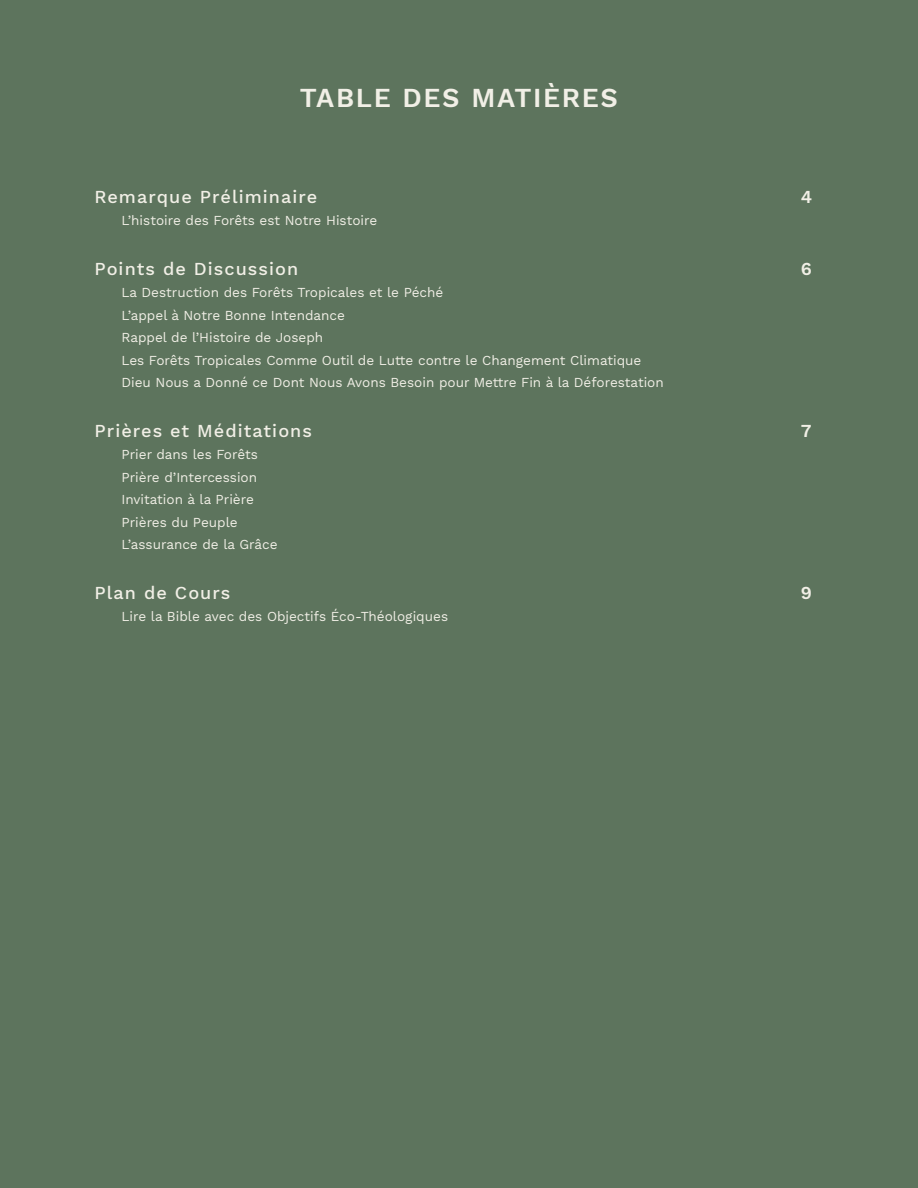
<style>
.page{position:relative;width:918px;height:1188px;background:#5d745d}
.page>*{position:absolute;margin:0;border:0;box-sizing:border-box;transform-origin:0 0}
.Section_header{font:600 27px "Work Sans";letter-spacing:.06em;color:#f1efe6}
.t1{font:500 18px "Work Sans";letter-spacing:.06em;color:#f1efe6}
.t2{font:600 18px "Work Sans";color:#f1efe6}
.t3{font:13.5px "Work Sans";color:#f1efe6}
</style>
<div class="page">
<p class="Section_header" style="left:300px;top:82px;width:319px">TABLE DES MATIÈRES</p>
<p class="t1" style="left:94px;top:186px;width:224px">Remarque Préliminaire</p>
<p class="t2" style="left:801px;top:186px;width:13px">4</p>
<p class="t3" style="left:122px;top:212px;width:257px">L’histoire des Forêts est Notre Histoire</p>
<p class="t1" style="left:94px;top:258px;width:205px">Points de Discussion</p>
<p class="t2" style="left:801px;top:258px;width:13px">6</p>
<p class="t3" style="left:122px;top:284px;width:323px">La Destruction des Forêts Tropicales et le Péché</p>
<p class="t3" style="left:122px;top:307px;width:225px">L’appel à Notre Bonne Intendance</p>
<p class="t3" style="left:122px;top:329px;width:203px">Rappel de l’Histoire de Joseph</p>
<p class="t3" style="left:122px;top:352px;width:521px">Les Forêts Tropicales Comme Outil de Lutte contre le Changement Climatique</p>
<p class="t3" style="left:122px;top:374px;width:544px">Dieu Nous a Donné ce Dont Nous Avons Besoin pour Mettre Fin à la Déforestation</p>
<p class="t1" style="left:94px;top:420px;width:219px">Prières et Méditations</p>
<p class="t2" style="left:801px;top:420px;width:12px">7</p>
<p class="t3" style="left:122px;top:446px;width:138px">Prier dans les Forêts</p>
<p class="t3" style="left:122px;top:469px;width:137px">Prière d’Intercession</p>
<p class="t3" style="left:122px;top:491px;width:134px">Invitation à la Prière</p>
<p class="t3" style="left:122px;top:514px;width:118px">Prières du Peuple</p>
<p class="t3" style="left:122px;top:536px;width:158px">L’assurance de la Grâce</p>
<p class="t1" style="left:94px;top:582px;width:137px">Plan de Cours</p>
<p class="t2" style="left:801px;top:582px;width:13px">9</p>
<p class="t3" style="left:122px;top:608px;width:328px">Lire la Bible avec des Objectifs Éco-Théologiques</p>
</div>
